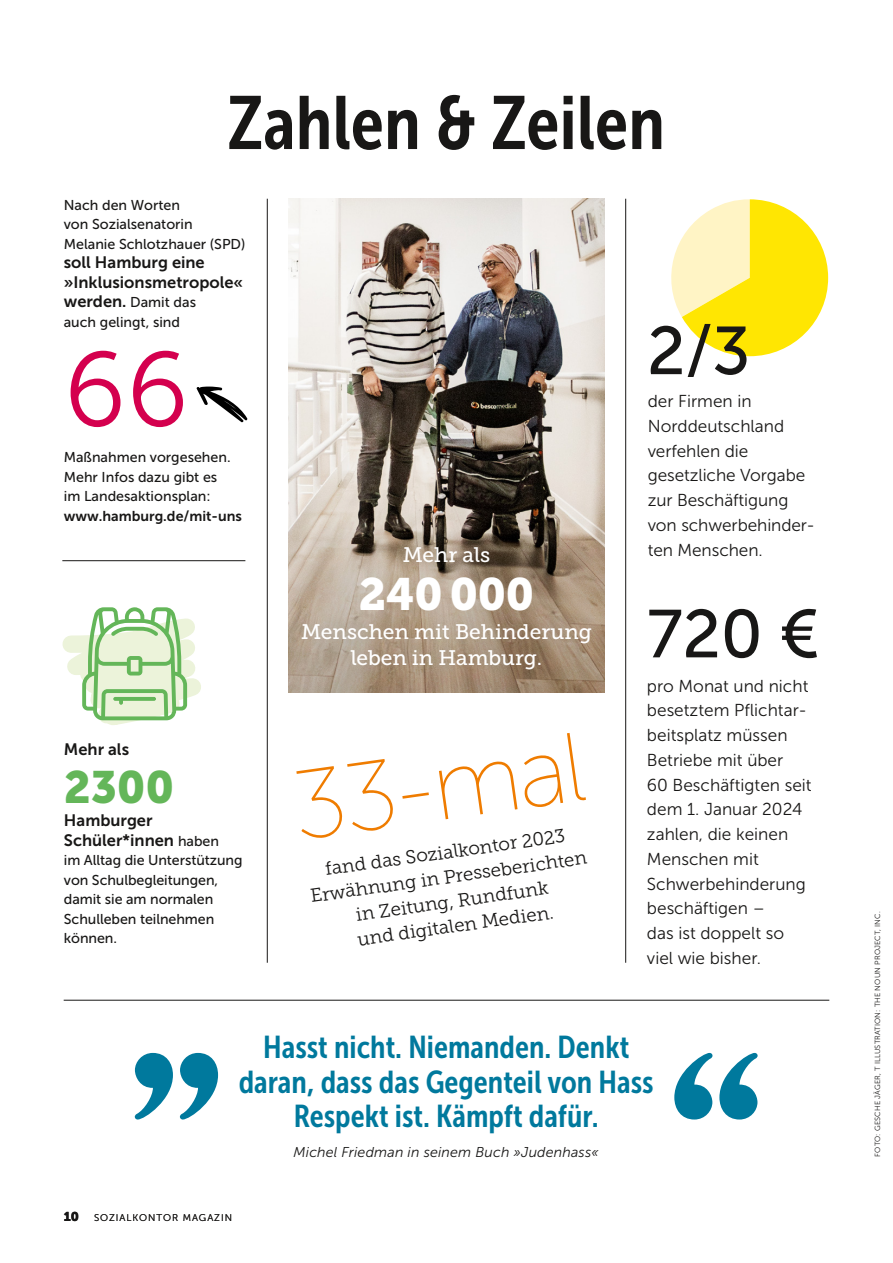
<style>
.page{position:relative;width:893px;height:1263px;background:#fff}
.page>*{position:absolute;margin:0;border:0;box-sizing:border-box;transform-origin:0 0}
.ZAHL_Museo_Sans_900_30_pt{font:105px "Museo Sans 300";color:#d4004e}
.ZAHL_Museo_Sans_300_40pt{font:300 97.5px "Museo Sans Display";color:#ef7c00}
.H_E_A_D_34_34{font:75px "Museo Sans Cond 700";color:#181716}
.ZAHL_Museo_Sans_900_30_pt-2{font:67.5px "Museo Sans 500";color:#181716}
.ZAHL_Museo_Sans_900_30_pt-3{font:45px "Museo Slab 900";letter-spacing:-.005em;color:#fff}
.ZAHL_Museo_Sans_900_30_pt-4{font:45px "Museo Sans 900";color:#64b659}
.S_E_I_T_E_N_T_I_T_E_L__Museo_Cond_25_25{font:31.5px/34.5px "Museo Sans Cond 700";color:#00799d;text-align:center}
.B_U{font:21px "Museo Slab 500";color:#fff}
.Text_Siab_300_9_5pt_Facts_Kopie{font:18.75px/24.8px "Museo Slab 300";color:#181716;text-align:center}
.Text_Sans_9_5_Facts{font:17.25px/24.8px "Museo Sans 300";color:#181716}
.Text_Sans_9_5_Facts-2{font:16.5px/19.5px "Museo Sans 700";color:#181716}
.Text_Sans_9_5_Facts-3{font:14.25px/19.5px "Museo Sans 500";color:#181716}
.Name_Zitat_Facts{font:italic 14.25px "Museo Sans 300";letter-spacing:.01em;color:#181716}
.t1{font:9.75px "Museo Sans 300";letter-spacing:.1em;color:#181716}
.C_R_E_D_I_T{font:7.5px "Museo Sans 300";letter-spacing:.02em;color:#181716}
.s1{font-family:"Museo Sans 700";font-size:16.5px}
.s2{font-family:"Museo Sans 700"}
.s3{font-family:"Museo Sans 500";font-size:14.25px}
.s4{font-family:"Museo Sans 900";font-size:12.75px}
</style>
<div class="page">
<img style="left:289px;top:199px;width:315px;height:493px">
<svg style="left:671px;top:199px;width:157px;height:157px"></svg>
<svg style="left:135px;top:1053px;width:83px;height:66px"></svg>
<svg style="left:674px;top:1053px;width:84px;height:66px"></svg>
<svg style="left:62px;top:538px;width:444px;height:241px"></svg>
<svg style="left:82px;top:607px;width:105px;height:113px;background:#c3e1b6"></svg>
<hr style="left:267px;top:199px;width:1px;height:763px;background:#181716">
<hr style="left:625px;top:199px;width:1px;height:763px;background:#181716">
<hr style="left:64px;top:1000px;width:765px;height:1px;background:#181716">
<svg style="left:196px;top:386px;width:52px;height:37px"></svg>
<p class="H_E_A_D_34_34" style="left:227px;top:81px;width:439px">Zahlen &amp; Zeilen</p>
<p class="Text_Sans_9_5_Facts-3" style="left:64px;top:195px;width:183px">Nach den Worten<br>von Sozialsenatorin<br>Melanie Schlotzhauer (SPD)</p>
<p class="Text_Sans_9_5_Facts-2" style="left:64px;top:253px;width:181px">soll Hamburg eine »Inklusionsmetropole«</p>
<p class="Text_Sans_9_5_Facts-3" style="left:64px;top:292px;width:134px"><span class="s1">werden.</span> Damit das auch gelingt, sind</p>
<p class="ZAHL_Museo_Sans_900_30_pt" style="left:64px;top:333px;width:126px">66</p>
<p class="Text_Sans_9_5_Facts-3" style="left:64px;top:448px;width:180px">Maßnahmen vorgesehen.<br>Mehr Infos dazu gibt es<br>im Landesaktionsplan: <span class="s2">www.hamburg.de/mit-uns</span></p>
<p class="Text_Sans_9_5_Facts-2" style="left:64px;top:740px;width:67px">Mehr als</p>
<p class="ZAHL_Museo_Sans_900_30_pt-4" style="left:64px;top:761px;width:112px">2300</p>
<p class="Text_Sans_9_5_Facts-2" style="left:64px;top:811px;width:156px">Hamburger<br>Schüler*innen <span class="s3">haben</span></p>
<p class="Text_Sans_9_5_Facts-3" style="left:64px;top:851px;width:180px">im Alltag die Unterstützung von Schulbegleitungen, damit sie am normalen<br>Schulleben teilnehmen können.</p>
<p class="B_U" style="left:403px;top:543px;width:89px">Mehr als</p>
<p class="ZAHL_Museo_Sans_900_30_pt-3" style="left:359px;top:568px;width:177px">240 000</p>
<p class="B_U" style="left:301px;top:620px;width:292px">Menschen mit Behinderung</p>
<p class="B_U" style="left:351px;top:646px;width:193px">leben in Hamburg.</p>
<p class="ZAHL_Museo_Sans_300_40pt" style="left:287px;top:755px;width:293px;rotate:-8deg">33-mal</p>
<p class="Text_Siab_300_9_5pt_Facts_Kopie" style="left:305px;top:859px;width:280px;rotate:-8deg">fand das Sozialkontor 2023<br>Erwähnung in Presseberichten in Zeitung, Rundfunk<br>und digitalen Medien.</p>
<p class="ZAHL_Museo_Sans_900_30_pt-2" style="left:647px;top:314px;width:105px">2/3</p>
<p class="Text_Sans_9_5_Facts" style="left:648px;top:389px;width:169px">der Firmen in<br>Norddeutschland verfehlen die gesetzliche Vorgabe zur Beschäftigung von schwerbehinder&shy;ten Menschen.</p>
<p class="ZAHL_Museo_Sans_900_30_pt-2" style="left:647px;top:597px;width:174px">720 €</p>
<p class="Text_Sans_9_5_Facts" style="left:647px;top:673px;width:166px">pro Monat und nicht besetztem Pflichtar&shy;beitsplatz müssen<br>Betriebe mit über<br>60 Beschäftigten seit dem 1. Januar 2024 zahlen, die keinen<br>Menschen mit<br>Schwerbehinderung beschäftigen –<br>das ist doppelt so viel wie bisher.</p>
<p class="S_E_I_T_E_N_T_I_T_E_L__Museo_Cond_25_25" style="left:239px;top:1030px;width:416px">Hasst nicht. Niemanden. Denkt daran, dass das Gegenteil von Hass<br>Respekt ist. Kämpft dafür.</p>
<p class="Name_Zitat_Facts" style="left:294px;top:1144px;width:307px">Michel Friedman in seinem Buch »Judenhass«</p>
<p class="t1" style="left:64px;top:1212px;width:170px"><span class="s4">10</span> SOZIALKONTOR MAGAZIN</p>
<p class="C_R_E_D_I_T" style="left:874px;top:1157px;width:247px;rotate:-90deg">FOTO: GESCHE JÄGER, T ILLUSTRATION: THE NOUN PROJECT, INC.</p>
</div>
